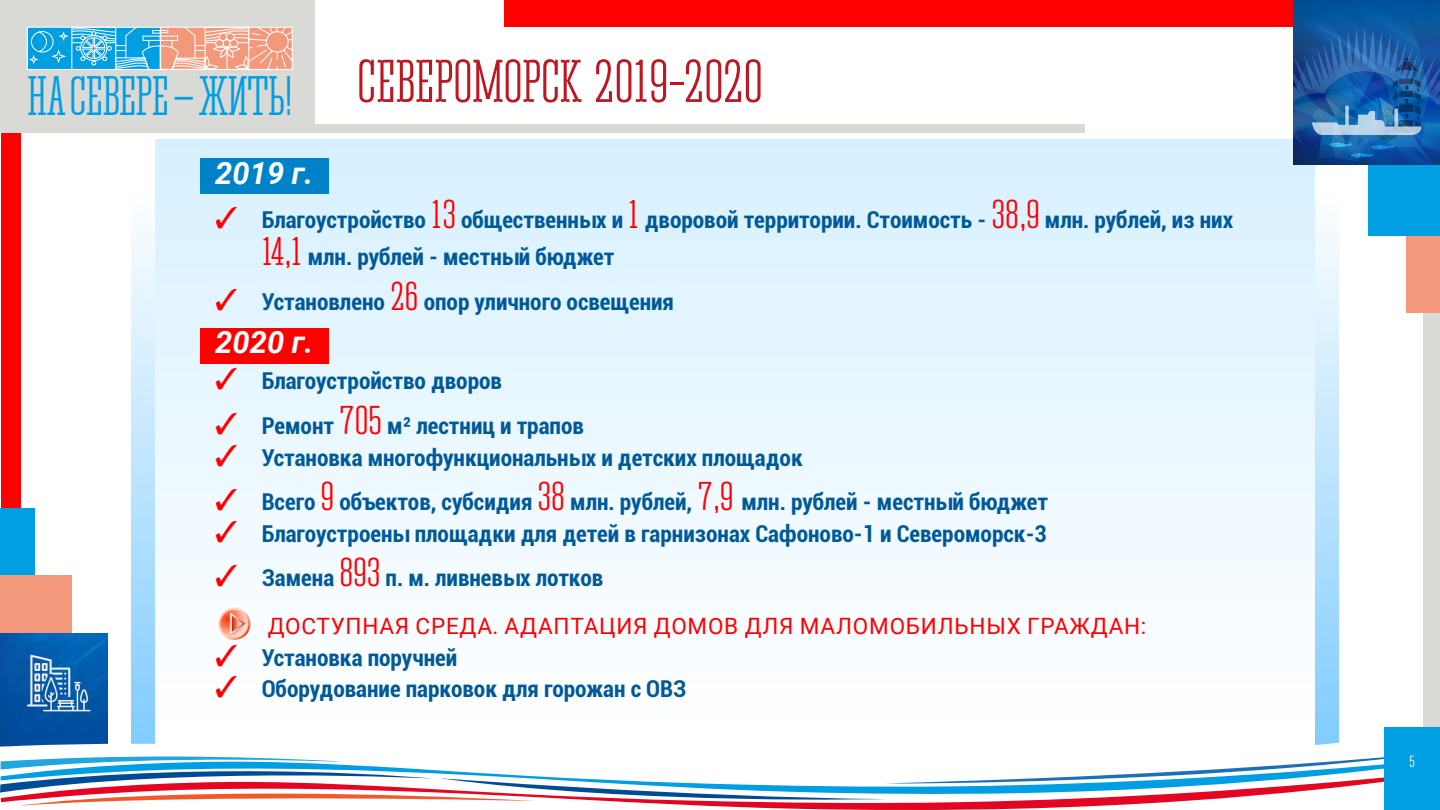
<style>
.page{position:relative;width:1440px;height:810px;background:#fff}
.page>*{position:absolute;margin:0;border:0;box-sizing:border-box;transform-origin:0 0}
.t1{font:56.25px "Corki Tuscan";color:#bd1721;scale:.95 1}
.t2{font:51.82px "Corki";letter-spacing:-.015em;color:#009ee3;scale:.92 1}
.t3{font:italic 700 30.75px "Roboto";color:#fff}
.t4{font:700 condensed 23.25px/37.1px "Roboto";color:#005999}
.t5{font:22.5px "Roboto";letter-spacing:.035em;color:#f00}
.t6{font:15px "Corki Rounded";color:#fff}
.s1{color:#f00}
.s2{font-family:"Corki Rounded";font-weight:400;font-stretch:normal;font-size:37.5px;color:#f00}
</style>
<div class="page">
<div style="left:131px;top:140px;width:1208px;height:643px;background:linear-gradient(to bottom,#fff,#79c8ff)"></div>
<div style="left:155px;top:140px;width:1160px;height:643px;background:linear-gradient(to bottom,#d7f0ff,#fff)"></div>
<div style="left:200px;top:158px;width:128px;height:36px;background:#0082c9"></div>
<div style="left:200px;top:328px;width:128px;height:35px;background:#f00"></div>
<svg style="left:215px;top:605px;width:38px;height:38px"></svg>
<svg style="left:218px;top:608px;width:32px;height:32px"></svg>
<svg style="left:220px;top:610px;width:28px;height:28px"></svg>
<svg style="left:230px;top:612px;width:15px;height:24px"></svg>
<div style="left:1px;top:86px;width:19px;height:453px;background:#f00"></div>
<div style="left:0;top:509px;width:35px;height:156px;background:#009ee3"></div>
<div style="left:0;top:575px;width:72px;height:90px;background:#f3987a"></div>
<img style="left:0;top:633px;width:108px;height:100px">
<div style="left:1424px;top:245px;width:16px;height:527px;background:#d9d9d6"></div>
<div style="left:1406px;top:133px;width:34px;height:180px;background:#f3987a"></div>
<div style="left:504px;top:0;width:936px;height:27px;background:#f00"></div>
<div style="left:1368px;top:133px;width:72px;height:103px;background:#009ee3"></div>
<div style="left:0;top:124px;width:1084px;height:9px;background:#d9d9d6"></div>
<div style="left:0;top:0;width:315px;height:133px;background:#d9d9d6"></div>
<svg style="left:0;top:733px;width:1339px;height:2px"></svg>
<svg style="left:712px;top:806px;width:382px;height:4px;fill:#e30521"></svg>
<svg style="left:0;top:735px;width:1384px;height:71px"></svg>
<svg style="left:27px;top:26px;width:266px;height:44px;background:#9cb4c2"></svg>
<div style="left:1384px;top:728px;width:56px;height:82px;background:#009ee3"></div>
<img style="left:1294px;top:0;width:146px;height:165px">
<img style="left:1294px;top:27px;width:146px;height:131px">
<svg style="left:27px;top:655px;width:64px;height:56px;background:#4483bc"></svg>
<h2 class="t2" style="left:27px;top:67px;width:290px">НА СЕВЕРЕ – ЖИТЬ!</h2>
<h1 class="t1" style="left:358px;top:50px;width:428px">СЕВЕРОМОРСК 2019-2020</h1>
<h3 class="t3" style="left:215px;top:151px;width:100px">2019 г.</h3>
<p class="t4" style="left:262px;top:200px;width:973px;text-indent:-47px"><span class="s1">✓</span> Благоустройство <span class="s2">13</span> общественных и <span class="s2">1</span> дворовой территории. Стоимость - <span class="s2">38,9</span> млн. рублей, из них<br><span class="s2">14,1</span> млн. рублей - местный бюджет</p>
<p class="t4" style="left:215px;top:282px;width:460px"><span class="s1">✓</span> Установлено <span class="s2">26</span> опор уличного освещения</p>
<h3 class="t3" style="left:215px;top:321px;width:100px">2020 г.</h3>
<p class="t4" style="left:215px;top:362px;width:288px"><span class="s1">✓</span> Благоустройство дворов</p>
<p class="t4" style="left:215px;top:406px;width:370px"><span class="s1">✓</span> Ремонт <span class="s2">705</span> м² лестниц и трапов</p>
<p class="t4" style="left:215px;top:438px;width:589px"><span class="s1">✓</span> Установка многофункциональных и детских площадок</p>
<p class="t4" style="left:215px;top:482px;width:834px"><span class="s1">✓</span> Всего <span class="s2">9</span> объектов, субсидия <span class="s2">38</span> млн. рублей, <span class="s2">7,9</span> млн. рублей - местный бюджет</p>
<p class="t4" style="left:215px;top:514px;width:833px"><span class="s1">✓</span> Благоустроены площадки для детей в гарнизонах Сафоново-1 и Североморск-3</p>
<p class="t4" style="left:215px;top:559px;width:390px"><span class="s1">✓</span> Замена <span class="s2">893</span> п. м. ливневых лотков</p>
<p class="t5" style="left:268px;top:611px;width:880px">ДОСТУПНАЯ СРЕДА. АДАПТАЦИЯ ДОМОВ ДЛЯ МАЛОМОБИЛЬНЫХ ГРАЖДАН:</p>
<p class="t4" style="left:215px;top:638px;width:244px"><span class="s1">✓</span> Установка поручней</p>
<p class="t4" style="left:215px;top:670px;width:473px"><span class="s1">✓</span> Оборудование парковок для горожан с ОВЗ</p>
<p class="t6" style="left:1410px;top:753px;width:7px">5</p>
</div>
